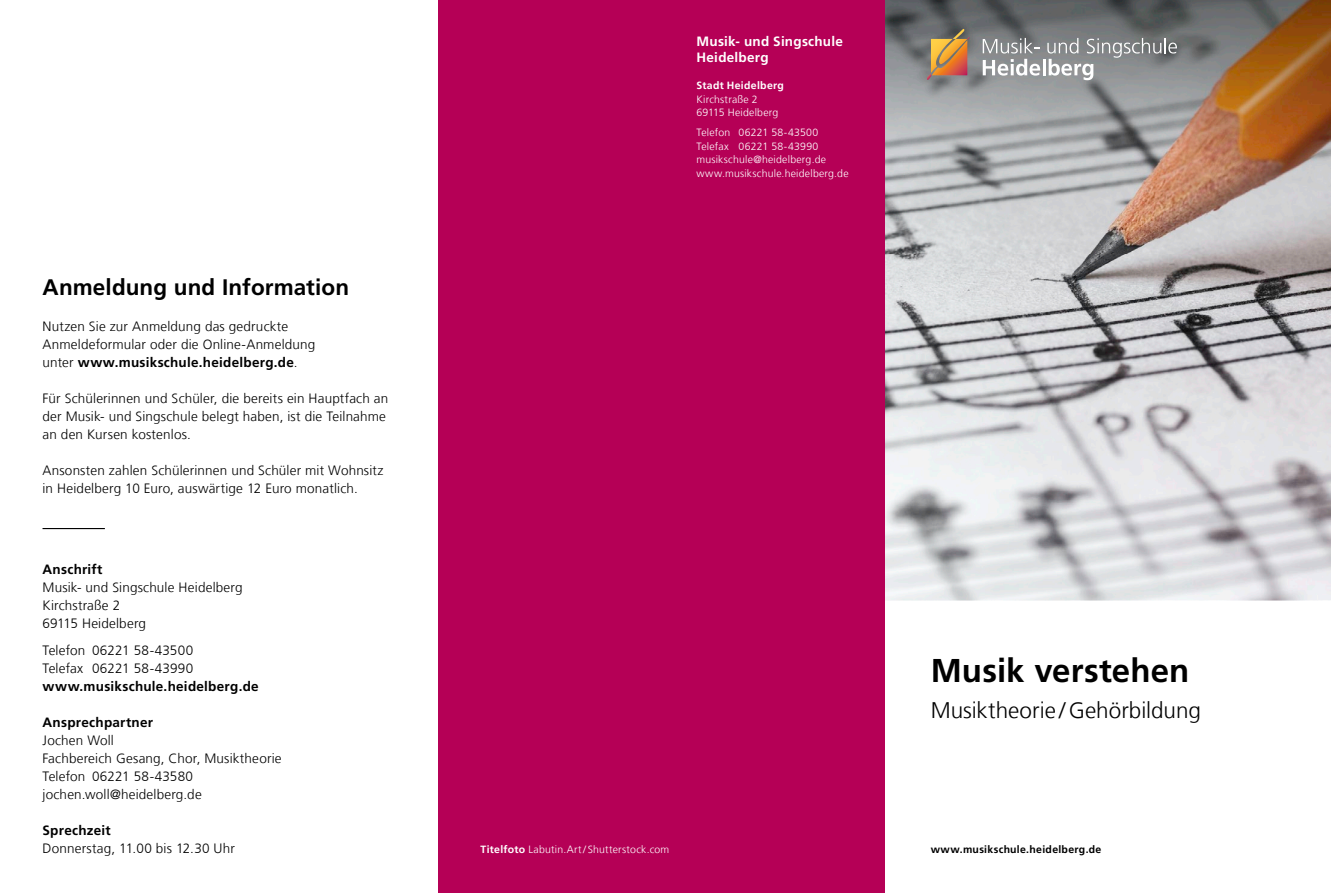
<style>
.page{position:relative;width:1331px;height:893px;background:#fff}
.page>*{position:absolute;margin:0;border:0;box-sizing:border-box;transform-origin:0 0}
.t1{font:700 33px "Frutiger LT Com";letter-spacing:.005em;color:#000}
.t2{font:300 22.5px "Frutiger LT Com";color:#000}
.t3{font:700 22.5px "Frutiger LT Com";letter-spacing:.005em;color:#000}
.t4{font:300 13.5px/18px "Frutiger LT Com";letter-spacing:.015em;color:#000}
.t5{font:700 13.5px "Frutiger LT Com";letter-spacing:.02em;color:#000}
.t6{font:700 13.5px/16.5px "Frutiger LT Com";letter-spacing:.02em;color:#fff}
.t7{font:300 10.5px/13.5px "Frutiger LT Com";letter-spacing:.02em;color:#fff}
.t8{font:700 10.5px "Frutiger LT Com";letter-spacing:.03em;color:#000}
.t9{font:700 10.5px "Frutiger LT Com";letter-spacing:.03em;color:#fff}
.s1{font-weight:700}
</style>
<div class="page">
<img style="left:884px;top:253px;width:447px;height:348px">
<img style="left:884px;top:0;width:447px;height:253px">
<div style="left:438px;top:0;width:446px;height:893px;background:#b50056"></div>
<hr style="left:43px;top:528px;width:62px;height:1px;background:#000">
<svg style="left:983px;top:38px;width:57px;height:38px"></svg>
<hr style="left:1042px;top:59px;width:3px;height:16px;background:#fff">
<svg style="left:1047px;top:38px;width:130px;height:42px;background:#959899"></svg>
<svg style="left:927px;top:29px;width:43px;height:51px;background:#b48352"></svg>
<h2 class="t3" style="left:43px;top:274px;width:308px">Anmeldung und Information</h2>
<p class="t4" style="left:43px;top:317px;width:274px">Nutzen Sie zur Anmeldung das gedruckte<br>Anmeldeformular oder die Online-Anmeldung unter <span class="s1">www.musikschule.heidelberg.de</span>.</p>
<p class="t4" style="left:43px;top:389px;width:347px">Für Schülerinnen und Schüler, die bereits ein Hauptfach an der Musik- und Singschule belegt haben, ist die Teilnahme an den Kursen kostenlos.</p>
<p class="t4" style="left:43px;top:461px;width:342px">Ansonsten zahlen Schülerinnen und Schüler mit Wohnsitz in Heidelberg 10 Euro, auswärtige 12 Euro monatlich.</p>
<p class="t5" style="left:43px;top:561px;width:62px">Anschrift</p>
<p class="t4" style="left:43px;top:578px;width:202px">Musik- und Singschule Heidelberg<br>Kirchstraße 2<br>69115 Heidelberg</p>
<p class="t4" style="left:43px;top:641px;width:152px">Telefon 06221 58-43500<br>Telefax 06221 58-43990</p>
<p class="t5" style="left:43px;top:678px;width:218px">www.musikschule.heidelberg.de</p>
<p class="t5" style="left:43px;top:714px;width:112px">Ansprechpartner</p>
<p class="t4" style="left:43px;top:731px;width:241px">Jochen Woll<br>Fachbereich Gesang, Chor, Musiktheorie<br>Telefon 06221 58-43580 jochen.woll@heidelberg.de</p>
<p class="t5" style="left:43px;top:822px;width:70px">Sprechzeit</p>
<p class="t4" style="left:43px;top:839px;width:194px">Donnerstag, 11.00 bis 12.30 Uhr</p>
<p class="t6" style="left:696px;top:33px;width:148px">Musik- und Singschule<br>Heidelberg</p>
<p class="t9" style="left:696px;top:79px;width:89px">Stadt Heidelberg</p>
<p class="t7" style="left:696px;top:92px;width:83px">Kirchstraße 2<br>69115 Heidelberg</p>
<p class="t7" style="left:696px;top:126px;width:154px">Telefon 06221 58-43500<br>Telefax 06221 58-43990 musikschule@heidelberg.de www.musikschule.heidelberg.de</p>
<p class="t7" style="left:480px;top:842px;width:190px"><span class="s1">Titelfoto</span> Labutin.Art / Shutterstock.com</p>
<h1 class="t1" style="left:931px;top:651px;width:260px">Musik verstehen</h1>
<h2 class="t2" style="left:931px;top:697px;width:272px">Musiktheorie / Gehörbildung</h2>
<p class="t8" style="left:931px;top:843px;width:172px">www.musikschule.heidelberg.de</p>
</div>
